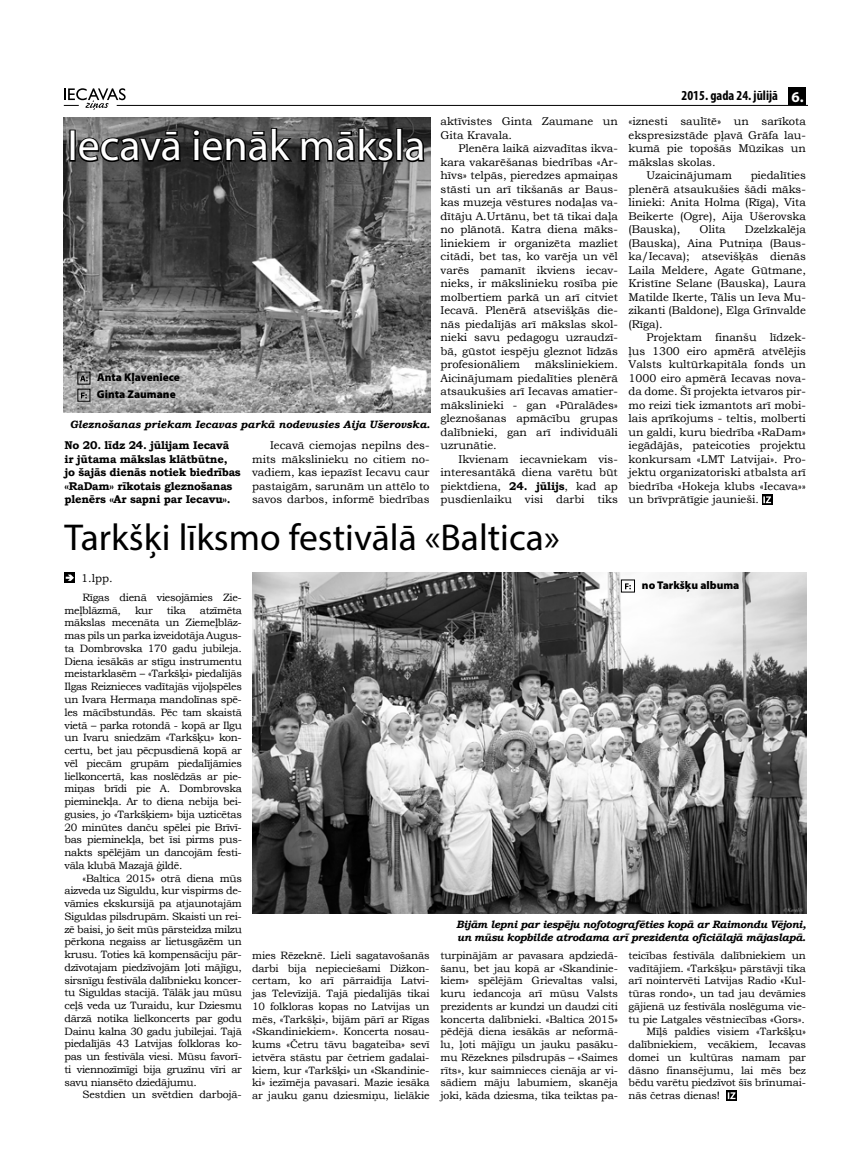
<style>
.page{position:relative;width:851px;height:1170px;background:#fff}
.page>*{position:absolute;margin:0;border:0;box-sizing:border-box;transform-origin:0 0}
.t1{font:43.75px "Myriad Pro";color:#fff}
.t2{font:37.5px "Myriad Pro";color:#000}
.t3{font:700 condensed 13.75px "Myriad Pro";color:#000}
.t4{font:11.25px/13.5px "Bookman Old Style";letter-spacing:-.005em;color:#000;text-align:justify}
.t5{font:700 11.25px/13.5px "Bookman Old Style";letter-spacing:-.02em;color:#000}
.t6{font:900 11.25px/17.4px "Myriad Pro";color:#000}
.t7{font:10.62px/12.8px "Bookman Old Style";letter-spacing:-.015em;color:#000;text-align:justify}
.t8{font:italic 700 10.62px/12.8px "Bookman Old Style";letter-spacing:-.03em;color:#000}
.t9{font:italic 700 10.62px "Bookman Old Style";color:#000}
.s1{font-weight:700}
.s2{font-stretch:normal;font-size:15px;color:#fff}
.s3{font-size:10.75px}
</style>
<div class="page">
<hr style="left:117px;top:105px;width:689px;height:1px;background:#000">
<svg style="left:64px;top:88px;width:62px;height:22px"></svg>
<div style="left:788px;top:87px;width:18px;height:18px;background:#000"></div>
<svg style="left:64px;top:572px;width:11px;height:10px"></svg>
<svg style="left:66px;top:574px;width:8px;height:7px"></svg>
<div style="left:761px;top:494px;width:11px;height:10px;background:#000"></div>
<svg style="left:763px;top:496px;width:8px;height:7px"></svg>
<svg style="left:726px;top:1090px;width:10px;height:10px"></svg>
<svg style="left:727px;top:1092px;width:8px;height:6px"></svg>
<img style="left:253px;top:572px;width:552px;height:341px">
<img style="left:64px;top:117px;width:366px;height:295px">
<div style="left:69px;top:130px;width:7px;height:32px;border:2px solid #000"></div>
<svg style="left:77px;top:130px;width:105px;height:33px;background:#303030"></svg>
<svg style="left:191px;top:127px;width:204px;height:36px;background:#2c2c2c"></svg>
<div style="left:396px;top:128px;width:6px;height:34px;border:2px solid #000"></div>
<svg style="left:403px;top:136px;width:23px;height:27px"></svg>
<svg style="left:80px;top:375px;width:8px;height:6px"></svg>
<svg style="left:81px;top:392px;width:6px;height:6px"></svg>
<svg style="left:625px;top:583px;width:5px;height:6px"></svg>
<h1 class="t1" style="left:67px;top:119px;width:360px">Iecavā ienāk māksla</h1>
<p class="t6" style="left:97px;top:368px;width:85px">Anta Kļaveniece<br>Ginta Zaumane</p>
<p class="t9" style="left:70px;top:417px;width:362px">Gleznošanas priekam Iecavas parkā nodevusies Aija Ušerovska.</p>
<p class="t5" style="left:64px;top:438px;width:178px">No 20. līdz 24. jūlijam Iecavā ir jūtama mākslas klātbūtne, jo šajās dienās notiek biedrības «RaDam» rīkotais gleznošanas plenērs «Ar sapni par Iecavu».</p>
<p class="t4" style="left:252px;top:438px;width:179px;text-indent:18px">Iecavā ciemojas nepilns des&shy;mits mākslinieku no citiem no&shy;vadiem, kas iepazīst Iecavu caur pastaigām, sarunām un attēlo to savos darbos, informē biedrības</p>
<p class="t4" style="left:440px;top:114px;width:179px">aktīvistes Ginta Zaumane un<br>Gita Kravala.</p>
<p class="t4" style="left:440px;top:141px;width:179px;text-indent:18px">Plenēra laikā aizvadītas ikva&shy;kara vakarēšanas biedrības «Ar&shy;hīvs» telpās, pieredzes apmaiņas stāsti un arī tikšanās ar Baus&shy;kas muzeja vēstures nodaļas va&shy;dītāju A.Urtānu, bet tā tikai daļa no plānotā. Katra diena māks&shy;liniekiem ir organizēta mazliet citādi, bet tas, ko varēja un vēl varēs pamanīt ikviens iecav&shy;nieks, ir mākslinieku rosība pie molbertiem parkā un arī citviet Iecavā. Plenērā atsevišķās die&shy;nās piedalījās arī mākslas skol&shy;nieki savu pedagogu uzraudzī&shy;bā, gūstot iespēju gleznot līdzās profesionāliem</p>
<p class="t4" style="left:440px;top:357px;width:179px;text-indent:94px">māksliniekiem.<br>Aicinājumam piedalīties plenērā atsaukušies arī Iecavas amatier&shy;mākslinieki - gan «Pūralādes» gleznošanas apmācību grupas dalībnieki, gan arī individuāli uzrunātie.</p>
<p class="t4" style="left:440px;top:452px;width:179px;text-indent:18px">Ikvienam iecavniekam vis&shy;interesantākā diena varētu būt piektdiena, <span class="s1">24. jūlijs</span>, kad ap pusdienlaiku visi darbi tiks</p>
<h2 class="t2" style="left:64px;top:514px;width:496px">Tarkšķi līksmo festivālā «Baltica»</h2>
<p class="t3" style="left:681px;top:87px;width:123px">2015. gada 24. jūlijā <span class="s2">6.</span></p>
<p class="t4" style="left:628px;top:114px;width:179px">«iznesti saulītē» un sarīkota</p>
<p class="t4" style="left:628px;top:128px;width:179px">ekspresizstāde pļavā Grāfa lau-</p>
<p class="t4" style="left:628px;top:141px;width:179px">kumā pie topošās Mūzikas un</p>
<p class="t4" style="left:628px;top:155px;width:88px">mākslas skolas.</p>
<p class="t4" style="left:646px;top:168px;width:87px">Uzaicinājumam</p>
<p class="t4" style="left:628px;top:168px;width:179px;text-indent:122px">piedalīties plenērā atsaukušies šādi māks&shy;linieki: Anita Holma (Rīga), Vita Beikerte (Ogre), Aija Ušerovska (Bauska),</p>
<p class="t4" style="left:628px;top:222px;width:179px;text-indent:116px">Dzelzkalēja (Bauska), Aina Putniņa (Baus&shy;ka/Iecava); atsevišķās dienās Laila Meldere, Agate Gūtmane, Kristīne Selane (Bauska), Laura Matilde Ikerte, Tālis un Ieva Mu&shy;zikanti (Baldone), Elga Grīnvalde (Rīga).</p>
<p class="t4" style="left:628px;top:330px;width:179px;text-indent:18px">Projektam finanšu līdzek&shy;ļus 1300 eiro apmērā atvēlējis Valsts kultūrkapitāla fonds un 1000 eiro apmērā Iecavas nova&shy;da dome. Šī projekta ietvaros pir&shy;mo reizi tiek izmantots arī mobi&shy;lais aprīkojums - teltis, molberti un galdi, kuru biedrība «RaDam» iegādājās, pateicoties projektu konkursam «LMT Latvijai». Pro&shy;jektu organizatoriski atbalsta arī biedrība «Hokeja klubs «Iecava»» un brīvprātīgie jaunieši<span class="s3">.</span></p>
<p class="t4" style="left:699px;top:222px;width:28px">Olita</p>
<p class="t4" style="left:81px;top:571px;width:33px">1.lpp.</p>
<p class="t7" style="left:64px;top:591px;width:179px;text-indent:18px">Rīgas dienā viesojāmies Zie&shy;meļblāzmā,</p>
<p class="t7" style="left:135px;top:603px;width:19px">kur</p>
<p class="t7" style="left:167px;top:603px;width:21px">tika</p>
<p class="t7" style="left:64px;top:603px;width:179px;text-indent:135px">atzīmēta mākslas mecenāta un Ziemeļblāz&shy;mas pils un parka izveidotāja Augus&shy;ta Dombrovska 170 gadu jubileja.<br>Diena iesākās ar stīgu instrumentu meistarklasēm – «Tarkšķi» piedalījās Ilgas Reiznieces vadītajās vijoļspēles un Ivara Hermaņa mandolīnas spē&shy;les mācībstundās. Pēc tam skaistā vietā – parka rotondā - kopā ar Ilgu un Ivaru sniedzām «Tarkšķu» kon&shy;certu, bet jau pēcpusdienā kopā ar vēl piecām grupām piedalījāmies lielkoncertā, kas noslēdzās ar pie&shy;miņas brīdi pie A. Dombrovska pieminekļa. Ar to diena nebija bei&shy;gusies, jo «Tarkšķiem» bija uzticētas 20 minūtes danču spēlei pie Brīvī&shy;bas pieminekļa, bet īsi pirms pus&shy;nakts spēlējām un dancojām festi&shy;vāla klubā Mazajā ģildē.</p>
<p class="t7" style="left:64px;top:871px;width:179px;text-indent:18px">«Baltica 2015» otrā diena mūs aizveda uz Siguldu, kur vispirms de&shy;vāmies ekskursijā pa atjaunotajām Siguldas pilsdrupām. Skaisti un rei&shy;zē baisi, jo šeit mūs pārsteidza milzu pērkona negaiss ar lietusgāzēm un krusu. Toties kā kompensāciju pār&shy;dzīvotajam piedzīvojām ļoti mājīgu, sirsnīgu festivāla dalībnieku koncer&shy;tu Siguldas stacijā. Tālāk jau mūsu ceļš veda uz Turaidu, kur Dziesmu dārzā notika lielkoncerts par godu Dainu kalna 30 gadu jubilejai. Tajā piedalījās 43 Latvijas folkloras ko&shy;pas un festivāla viesi. Mūsu favorī&shy;ti viennozīmīgi bija gruzīnu vīri ar savu niansēto dziedājumu.</p>
<p class="t7" style="left:82px;top:1088px;width:161px">Sestdien un svētdien darbojā-</p>
<p class="t7" style="left:252px;top:948px;width:179px">mies Rēzeknē. Lieli sagatavošanās darbi bija nepieciešami Dižkon&shy;certam, ko arī pārraidīja Latvi&shy;jas Televīzijā. Tajā piedalījās tikai 10 folkloras kopas no Latvijas un mēs, «Tarkšķi», bijām pārī ar Rīgas «Skandiniekiem». Koncerta nosau&shy;kums «Četru tāvu bagateiba» sevī ietvēra stāstu par četriem gadalai&shy;kiem, kur «Tarkšķi» un «Skandinie&shy;ki» iezīmēja pavasari. Mazie iesāka ar jauku ganu dziesmiņu, lielākie</p>
<p class="t6" style="left:642px;top:577px;width:99px">no Tarkšķu albuma</p>
<p class="t8" style="left:456px;top:918px;width:351px">Bijām lepni par iespēju nofotografēties kopā ar Raimondu Vējoni, un mūsu kopbilde atrodama arī prezidenta oficiālajā mājaslapā.</p>
<p class="t7" style="left:440px;top:948px;width:179px">turpinājām ar pavasara apdziedā&shy;šanu, bet jau kopā ar «Skandinie&shy;kiem» spēlējām Grievaltas valsi, kuru iedancoja arī mūsu Valsts prezidents ar kundzi un daudzi citi koncerta dalībnieki. «Baltica 2015» pēdējā diena iesākās ar neformā&shy;lu, ļoti mājīgu un jauku pasāku&shy;mu Rēzeknes pilsdrupās – «Saimes rīts», kur saimnieces cienāja ar vi&shy;sādiem māju labumiem, skanēja joki, kāda dziesma, tika teiktas pa-</p>
<p class="t7" style="left:628px;top:948px;width:179px">teicības festivāla dalībniekiem un</p>
<p class="t7" style="left:628px;top:961px;width:179px">vadītājiem. «Tarkšķu» pārstāvji tika</p>
<p class="t7" style="left:628px;top:974px;width:179px">arī nointervēti Latvijas Radio «Kul-</p>
<p class="t7" style="left:628px;top:986px;width:179px">tūras rondo», un tad jau devāmies</p>
<p class="t7" style="left:628px;top:999px;width:179px">gājienā uz festivāla noslēguma vie-</p>
<p class="t7" style="left:628px;top:1012px;width:178px">tu pie Latgales vēstniecības «Gors».</p>
<p class="t7" style="left:646px;top:1025px;width:161px">Mīļš paldies visiem «Tarkšķu»</p>
<p class="t7" style="left:628px;top:1037px;width:179px">dalībniekiem, vecākiem, Iecavas</p>
<p class="t7" style="left:628px;top:1050px;width:179px">domei un kultūras namam par</p>
<p class="t7" style="left:628px;top:1063px;width:179px">dāsno finansējumu, lai mēs bez</p>
<p class="t7" style="left:628px;top:1076px;width:179px">bēdu varētu piedzīvot šīs brīnumai-</p>
<p class="t7" style="left:628px;top:1089px;width:93px">nās četras dienas!</p>
</div>
